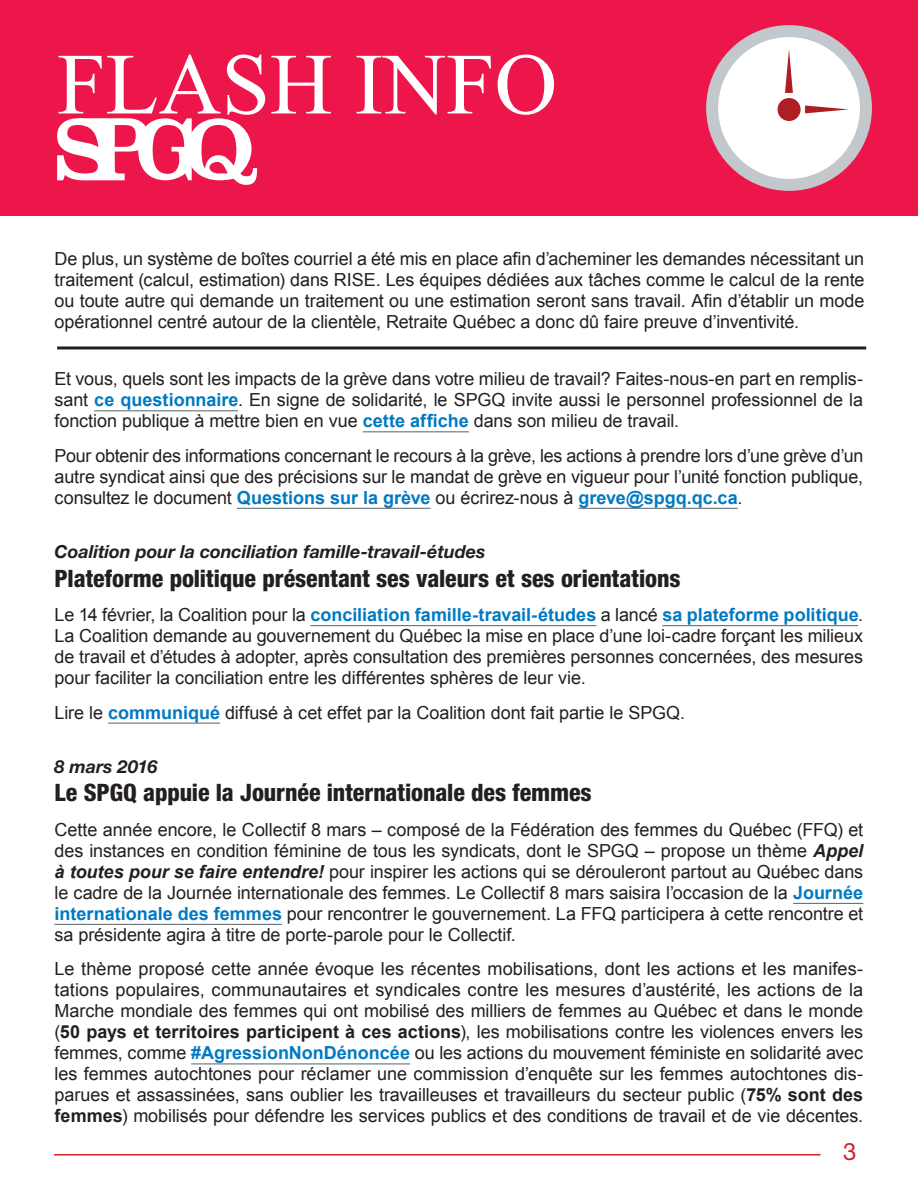
<style>
.page{position:relative;width:918px;height:1188px;background:#fff}
.page>*{position:absolute;margin:0;border:0;box-sizing:border-box;transform-origin:0 0}
.t1{font:87px "Times New Roman";color:#fff}
.t2{font:800 condensed 24px "Helvetica Neue LT Pro";letter-spacing:-.005em;color:#231f20}
.t3{font:24px "Helvetica Neue LT Pro";color:#d1232a}
.t4{font:18px/21px "Arial";letter-spacing:-.005em;color:#231f20;text-align:justify}
.t5{font:italic 700 18px "Helvetica Neue LT Pro";letter-spacing:-.005em;color:#231f20}
.s1{font-weight:700;color:#0079c2}
.s2{font-weight:700;font-style:italic}
.s3{font-weight:700}
</style>
<div class="page">
<hr style="left:54px;top:1154px;width:766px;height:2px;background:#d1232a">
<div style="left:0;top:0;width:918px;height:216px;background:#ed164b"></div>
<div style="left:712px;top:31px;width:154px;height:154px;background:#fff;border-radius:50%"></div>
<div style="left:706px;top:25px;width:166px;height:166px;border:12px solid #c2c8cc;border-radius:50%"></div>
<svg style="left:785px;top:49px;width:8px;height:44px"></svg>
<svg style="left:805px;top:105px;width:44px;height:8px"></svg>
<div style="left:778px;top:98px;width:23px;height:23px;background:#af1e22;border-radius:50%"></div>
<hr style="left:57px;top:346px;width:809px;height:3px;background:#231f20">
<hr style="left:94px;top:410px;width:144px;height:1px;background:#697379">
<hr style="left:363px;top:431px;width:106px;height:1px;background:#697379">
<hr style="left:237px;top:508px;width:194px;height:1px;background:#697379">
<hr style="left:579px;top:508px;width:159px;height:1px;background:#697379">
<hr style="left:310px;top:625px;width:286px;height:1px;background:#697379">
<hr style="left:662px;top:625px;width:196px;height:1px;background:#697379">
<hr style="left:108px;top:723px;width:112px;height:1px;background:#697379">
<hr style="left:793px;top:903px;width:70px;height:1px;background:#697379">
<hr style="left:55px;top:924px;width:227px;height:1px;background:#697379">
<hr style="left:191px;top:1063px;width:219px;height:1px;background:#697379">
<svg style="left:57px;top:118px;width:200px;height:67px"></svg>
<h1 class="t1" style="left:57px;top:26px;width:502px">FLASH INFO</h1>
<p class="t4" style="left:55px;top:248px;width:811px">De plus, un système de boîtes courriel a été mis en place afin d’acheminer les demandes nécessitant un traitement (calcul, estimation) dans RISE. Les équipes dédiées aux tâches comme le calcul de la rente ou toute autre qui demande un traitement ou une estimation seront sans travail. Afin d’établir un mode opérationnel centré autour de la clientèle, Retraite Québec a donc dû faire preuve d’inventivité.</p>
<p class="t4" style="left:55px;top:369px;width:810px">Et vous, quels sont les impacts de la grève dans votre milieu de travail? Faites-nous-en part en remplis&shy;sant <span class="s1">ce questionnaire</span>. En signe de solidarité, le SPGQ invite aussi le personnel professionnel de la fonction publique à mettre bien en vue <span class="s1">cette affiche</span> dans son milieu de travail.</p>
<p class="t4" style="left:55px;top:445px;width:810px">Pour obtenir des informations concernant le recours à la grève, les actions à prendre lors d’une grève d’un autre syndicat ainsi que des précisions sur le mandat de grève en vigueur pour l’unité fonction publique, consultez le document <span class="s1">Questions sur la grève</span> ou écrirez-nous à <span class="s1">greve@spgq.qc.ca</span>.</p>
<p class="t5" style="left:55px;top:540px;width:432px">Coalition pour la conciliation famille-travail-études</p>
<h2 class="t2" style="left:55px;top:563px;width:628px">Plateforme politique présentant ses valeurs et ses orientations</h2>
<p class="t4" style="left:55px;top:604px;width:810px">Le 14 février, la Coalition pour la <span class="s1">conciliation famille-travail-études</span> a lancé <span class="s1">sa plateforme politique</span>.<br>La Coalition demande au gouvernement du Québec la mise en place d’une loi-cadre forçant les milieux de travail et d’études à adopter, après consultation des premières personnes concernées, des mesures pour faciliter la conciliation entre les différentes sphères de leur vie.</p>
<p class="t4" style="left:55px;top:702px;width:632px">Lire le <span class="s1">communiqué</span> diffusé à cet effet par la Coalition dont fait partie le SPGQ.</p>
<p class="t5" style="left:55px;top:755px;width:104px">8 mars 2016</p>
<h2 class="t2" style="left:55px;top:778px;width:539px">Le SPGQ appuie la Journée internationale des femmes</h2>
<p class="t4" style="left:55px;top:819px;width:810px">Cette année encore, le Collectif 8 mars – composé de la Fédération des femmes du Québec (FFQ) et des instances en condition féminine de tous les syndicats, dont le SPGQ – propose un thème <span class="s2">Appel à toutes pour se faire entendre!</span> pour inspirer les actions qui se dérouleront partout au Québec dans le cadre de la Journée internationale des femmes. Le Collectif 8 mars saisira l’occasion de la <span class="s1">Journée internationale des femmes</span> pour rencontrer le gouvernement. La FFQ participera à cette rencontre et sa présidente agira à titre de porte-parole pour le Collectif.</p>
<p class="t4" style="left:55px;top:959px;width:810px">Le thème proposé cette année évoque les récentes mobilisations, dont les actions et les manifes&shy;tations populaires, communautaires et syndicales contre les mesures d’austérité, les actions de la Marche mondiale des femmes qui ont mobilisé des milliers de femmes au Québec et dans le monde (<span class="s3">50 pays et territoires participent à ces actions</span>), les mobilisations contre les violences envers les femmes, comme <span class="s1">#AgressionNonDénoncée</span> ou les actions du mouvement féministe en solidarité avec les femmes autochtones pour réclamer une commission d’enquête sur les femmes autochtones dis&shy;parues et assassinées, sans oublier les travailleuses et travailleurs du secteur public (<span class="s3">75% sont des femmes</span>) mobilisés pour défendre les services publics et des conditions de travail et de vie décentes.</p>
<h2 class="t3" style="left:843px;top:1137px;width:15px">3</h2>
</div>
